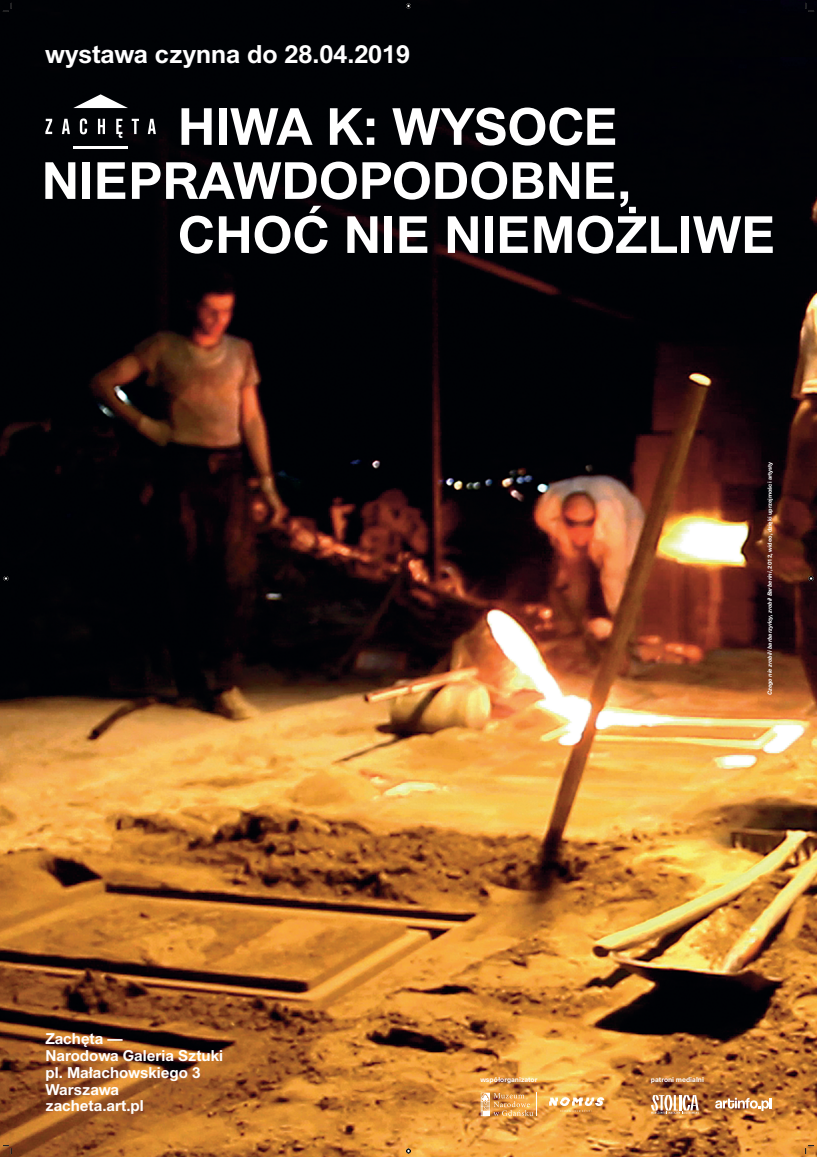
<style>
.page{position:relative;width:817px;height:1157px;background:#fff}
.page>*{position:absolute;margin:0;border:0;box-sizing:border-box;transform-origin:0 0}
.t1{font:700 51.2px "Union";color:#fff}
.t2{font:700 25.04px "Union";color:#fff}
.t3{font:700 15.2px/16.8px "Union";color:#fff}
.t4{font:700 6.96px "Neue Haas Unica Pro";color:#fff}
.t5{font:italic 700 5.8px "Neue Haas Unica Pro";color:#fff}
.s1{font-style:normal}
</style>
<div class="page">
<img style="left:0;top:0;width:816px;height:1157px">
<hr style="left:73px;top:146px;width:55px;height:2px;background:#fff">
<svg style="left:73px;top:94px;width:55px;height:14px"></svg>
<svg style="left:45px;top:118px;width:111px;height:20px"></svg>
<svg style="left:650px;top:1095px;width:48px;height:18px"></svg>
<svg style="left:715px;top:1097px;width:56px;height:14px"></svg>
<svg style="left:549px;top:1097px;width:55px;height:14px"></svg>
<svg style="left:480px;top:1092px;width:57px;height:24px"></svg>
<svg style="left:3px;top:3px;width:9px;height:9px"></svg>
<svg style="left:3px;top:1145px;width:9px;height:9px"></svg>
<svg style="left:805px;top:3px;width:8px;height:9px"></svg>
<svg style="left:805px;top:1145px;width:8px;height:9px"></svg>
<svg style="left:406px;top:4px;width:5px;height:4px"></svg>
<svg style="left:406px;top:1148px;width:5px;height:5px"></svg>
<svg style="left:4px;top:576px;width:4px;height:5px"></svg>
<svg style="left:808px;top:576px;width:5px;height:5px"></svg>
<h2 class="t2" style="left:45px;top:39px;width:366px">wystawa czynna do 28.04.2019</h2>
<h1 class="t1" style="left:178px;top:96px;width:441px">HIWA K: WYSOCE</h1>
<h1 class="t1" style="left:42px;top:150px;width:591px">NIEPRAWDOPODOBNE,</h1>
<h1 class="t1" style="left:178px;top:204px;width:599px">CHOĆ NIE NIEMOŻLIWE</h1>
<h3 class="t3" style="left:45px;top:1030px;width:179px">Zachęta —<br>Narodowa Galeria Sztuki pl. Małachowskiego 3<br>Warszawa<br>zacheta.art.pl</h3>
<p class="t5" style="left:766px;top:695px;width:235px;rotate:-90deg">Czego nie zrobili barbarzyńcy, zrobił Barberini<span class="s1">, 2012, wideo, dzięki uprzejmości artysty</span></p>
<p class="t4" style="left:480px;top:1075px;width:58px">współorganizator</p>
<p class="t4" style="left:650px;top:1075px;width:55px">patroni medialni</p>
</div>
